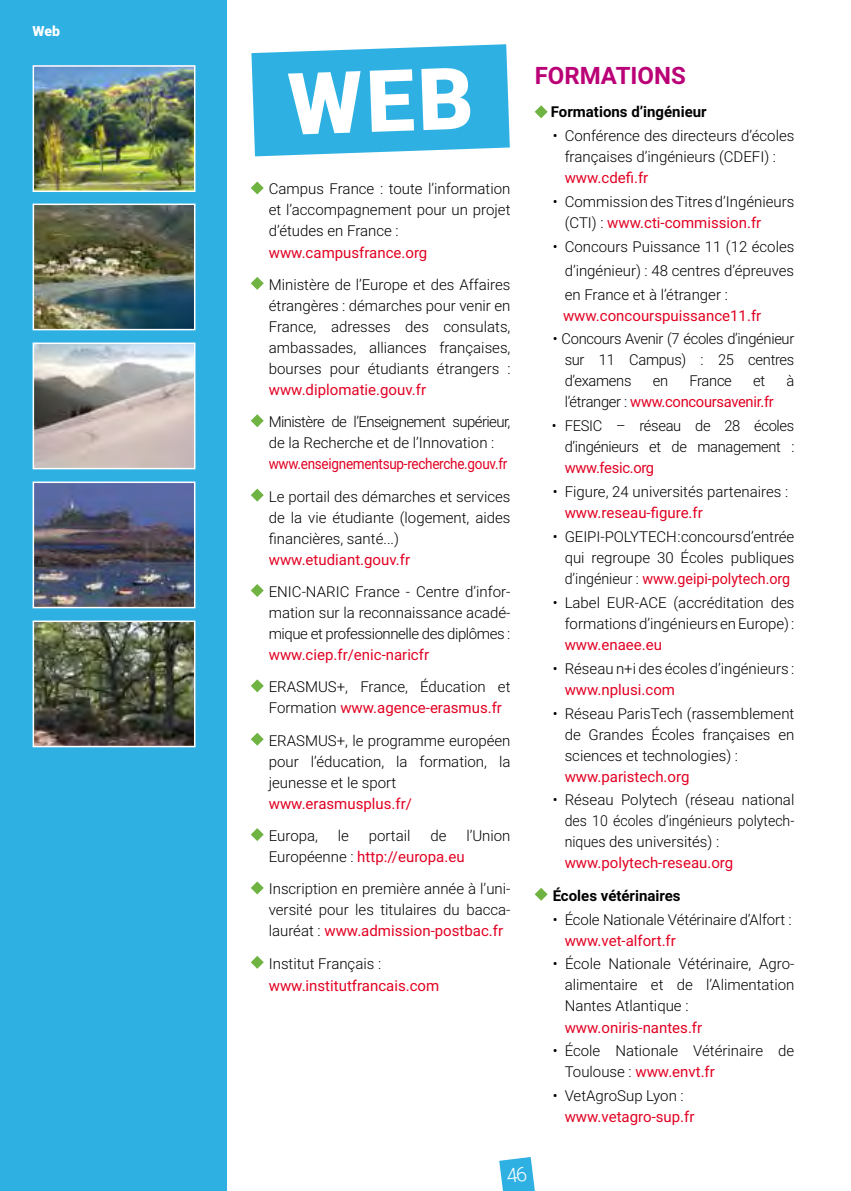
<style>
.page{position:relative;width:851px;height:1191px;background:#fff}
.page>*{position:absolute;margin:0;border:0;box-sizing:border-box;transform-origin:0 0}
.t1{font:700 24px "Roboto";color:#ba0076}
.t2{font:300 15px/21px "Roboto";color:#000;text-align:justify}
.t3{font:15px "Roboto";color:#e20022}
.t4{font:300 15px/21px "Roboto";letter-spacing:-.04em;color:#000}
.t5{font:300 15px/21px "Roboto";letter-spacing:-.02em;color:#000;text-align:right}
.t6{font:15px "Roboto";letter-spacing:-.02em;color:#e20022}
.t7{font:700 15px "Roboto";color:#000}
.t8{font:15px "Roboto";letter-spacing:-.02em;color:#e20022;scale:.9 1}
.t9{font:900 14px "Roboto";color:#fff}
.s1{font-weight:400;color:#e20022}
.s2{font-weight:300;color:#000}
</style>
<div class="page">
<div style="left:0;top:0;width:226px;height:1191px;background:#2eb1e2"></div>
<img style="left:36px;top:623px;width:156px;height:121px">
<div style="left:33px;top:620px;width:162px;height:127px;border:2px solid #fff"></div>
<img style="left:36px;top:484px;width:156px;height:121px">
<div style="left:33px;top:481px;width:162px;height:127px;border:2px solid #fff"></div>
<img style="left:36px;top:345px;width:156px;height:121px">
<div style="left:33px;top:342px;width:162px;height:127px;border:2px solid #fff"></div>
<img style="left:36px;top:206px;width:156px;height:121px">
<div style="left:33px;top:203px;width:162px;height:127px;border:2px solid #fff"></div>
<img style="left:36px;top:68px;width:156px;height:121px">
<div style="left:33px;top:65px;width:162px;height:127px;border:2px solid #fff"></div>
<svg style="left:251px;top:181px;width:13px;height:13px"></svg>
<svg style="left:251px;top:277px;width:13px;height:13px"></svg>
<svg style="left:251px;top:414px;width:13px;height:13px"></svg>
<svg style="left:251px;top:488px;width:13px;height:13px"></svg>
<svg style="left:251px;top:584px;width:13px;height:13px"></svg>
<svg style="left:251px;top:679px;width:13px;height:13px"></svg>
<svg style="left:251px;top:732px;width:13px;height:13px"></svg>
<svg style="left:251px;top:828px;width:13px;height:13px"></svg>
<svg style="left:251px;top:881px;width:13px;height:13px"></svg>
<svg style="left:251px;top:956px;width:13px;height:12px"></svg>
<svg style="left:534px;top:105px;width:13px;height:13px"></svg>
<svg style="left:534px;top:888px;width:13px;height:12px"></svg>
<svg style="left:499px;top:1157px;width:35px;height:34px"></svg>
<svg style="left:251px;top:44px;width:258px;height:112px;background:#40b7e4"></svg>
<p class="t9" style="left:33px;top:21px;width:29px">Web</p>
<p class="t2" style="left:269px;top:178px;width:243px">Campus France : toute l’information et l’accompagnement pour un projet d’études en France :</p>
<p class="t3" style="left:269px;top:242px;width:160px">www.campusfrance.org</p>
<p class="t2" style="left:269px;top:273px;width:243px">Ministère de l’Europe et des Affaires étrangères : démarches pour venir en France, adresses des consulats, ambassades, alliances françaises, bourses pour étudiants étrangers :</p>
<p class="t3" style="left:269px;top:379px;width:159px">www.diplomatie.gouv.fr</p>
<p class="t4" style="left:269px;top:411px;width:243px">Ministère de l’Enseignement supérieur, de la Recherche et de l’Innovation :</p>
<p class="t8" style="left:269px;top:453px;width:266px">www.enseignementsup-recherche.gouv.fr</p>
<p class="t2" style="left:269px;top:485px;width:243px">Le portail des démarches et services de la vie étudiante (logement, aides financières, santé...)</p>
<p class="t3" style="left:269px;top:549px;width:143px">www.etudiant.gouv.fr</p>
<p class="t2" style="left:269px;top:580px;width:243px">ENIC-NARIC France - Centre d’infor&shy;mation sur la reconnaissance acadé&shy;mique et professionnelle des diplômes :</p>
<p class="t3" style="left:269px;top:644px;width:162px">www.ciep.fr/enic-naricfr</p>
<p class="t2" style="left:269px;top:676px;width:243px">ERASMUS+, France, Éducation et<br>Formation <span class="s1">www.agence-erasmus.fr</span></p>
<p class="t2" style="left:269px;top:729px;width:243px">ERASMUS+, le programme européen pour l’éducation, la formation, la jeunesse et le sport</p>
<p class="t3" style="left:269px;top:793px;width:145px">www.erasmusplus.fr/</p>
<p class="t2" style="left:269px;top:824px;width:51px">Europa,</p>
<p class="t2" style="left:338px;top:824px;width:13px">le</p>
<p class="t2" style="left:369px;top:824px;width:43px">portail</p>
<p class="t2" style="left:430px;top:824px;width:18px">de</p>
<p class="t2" style="left:466px;top:824px;width:46px">l’Union</p>
<p class="t2" style="left:269px;top:840px;width:243px;line-height:32.4px">Européenne : <span class="s1">http://europa.eu<br></span>Inscription en première année à l’uni-</p>
<p class="t2" style="left:269px;top:899px;width:243px">versité pour les titulaires du bacca&shy;lauréat : <span class="s1">www.admission-postbac.fr</span></p>
<p class="t2" style="left:269px;top:952px;width:114px">Institut Français :</p>
<p class="t3" style="left:269px;top:975px;width:172px">www.institutfrancais.com</p>
<h1 class="t1" style="left:534px;top:59px;width:153px">FORMATIONS</h1>
<p class="t7" style="left:551px;top:101px;width:157px">Formations d’ingénieur</p>
<p class="t2" style="left:552px;top:125px;width:243px;text-align:center">• Conférence des directeurs d’écoles françaises d’ingénieurs (CDEFI) :</p>
<p class="t3" style="left:564px;top:167px;width:85px">www.cdefi.fr</p>
<p class="t2" style="left:564px;top:191px;width:231px;text-indent:-12px">• Commission des Titres d’Ingénieurs (CTI) : <span class="s1">www.cti-commission.fr</span></p>
<p class="t2" style="left:564px;top:234px;width:231px;line-height:23.8px;text-indent:-12px">• Concours Puissance 11 (12 écoles d’ingénieur) : 48 centres d’épreuves en France et à l’étranger :</p>
<p class="t3" style="left:563px;top:305px;width:200px">www.concourspuissance11.fr</p>
<p class="t2" style="left:564px;top:328px;width:231px;text-indent:-12px">• Concours Avenir (7 écoles d’ingénieur sur 11 Campus) : 25 centres d’examens</p>
<p class="t2" style="left:652px;top:370px;width:17px">en</p>
<p class="t2" style="left:689px;top:370px;width:44px">France</p>
<p class="t2" style="left:753px;top:370px;width:14px">et</p>
<p class="t2" style="left:786px;top:370px;width:9px">à</p>
<p class="t6" style="left:564px;top:391px;width:211px"><span class="s2">l’étranger :</span> www.concoursavenir.fr</p>
<p class="t5" style="left:551px;top:415px;width:244px">• FESIC – réseau de 28 écoles d’ingénieurs et de management :</p>
<p class="t6" style="left:564px;top:457px;width:91px">www.fesic.org</p>
<p class="t2" style="left:552px;top:481px;width:237px">• Figure, 24 universités partenaires :</p>
<p class="t3" style="left:564px;top:502px;width:140px">www.reseau-figure.fr</p>
<p class="t2" style="left:564px;top:525px;width:231px;text-indent:-12px">• GEIPI-POLYTECH : concours d’entrée qui regroupe 30 Écoles publiques d’ingénieur : <span class="s1">www.geipi-polytech.org</span></p>
<p class="t2" style="left:552px;top:591px;width:243px;text-align:right">• Label EUR-ACE (accréditation des formations d’ingénieurs en Europe) :</p>
<p class="t3" style="left:564px;top:634px;width:99px">www.enaee.eu</p>
<p class="t2" style="left:552px;top:657px;width:243px">• Réseau n+i des écoles d’ingénieurs :</p>
<p class="t3" style="left:564px;top:679px;width:112px">www.nplusi.com</p>
<p class="t2" style="left:564px;top:702px;width:231px;text-indent:-12px">• Réseau ParisTech (rassemblement de Grandes Écoles françaises en sciences et technologies) :</p>
<p class="t3" style="left:564px;top:765px;width:126px">www.paristech.org</p>
<p class="t2" style="left:564px;top:789px;width:231px;text-indent:-12px">• Réseau Polytech (réseau national des 10 écoles d’ingénieurs polytech&shy;niques des universités) :</p>
<p class="t3" style="left:564px;top:852px;width:170px">www.polytech-reseau.org</p>
<p class="t7" style="left:552px;top:885px;width:129px">Écoles vétérinaires</p>
<p class="t2" style="left:552px;top:908px;width:240px">• École Nationale Vétérinaire d’Alfort :</p>
<p class="t3" style="left:564px;top:929px;width:113px">www.vet-alfort.fr</p>
<p class="t2" style="left:564px;top:953px;width:231px;text-indent:-12px">• École Nationale Vétérinaire, Agro&shy;alimentaire et de l’Alimentation Nantes Atlantique :</p>
<p class="t3" style="left:564px;top:1016px;width:139px">www.oniris-nantes.fr</p>
<p class="t2" style="left:564px;top:1040px;width:231px;text-indent:-12px">• École Nationale Vétérinaire de<br>Toulouse : <span class="s1">www.envt.fr</span></p>
<p class="t2" style="left:552px;top:1084px;width:132px">• VetAgroSup Lyon :</p>
<p class="t3" style="left:564px;top:1106px;width:131px">www.vetagro-sup.fr</p>
</div>
